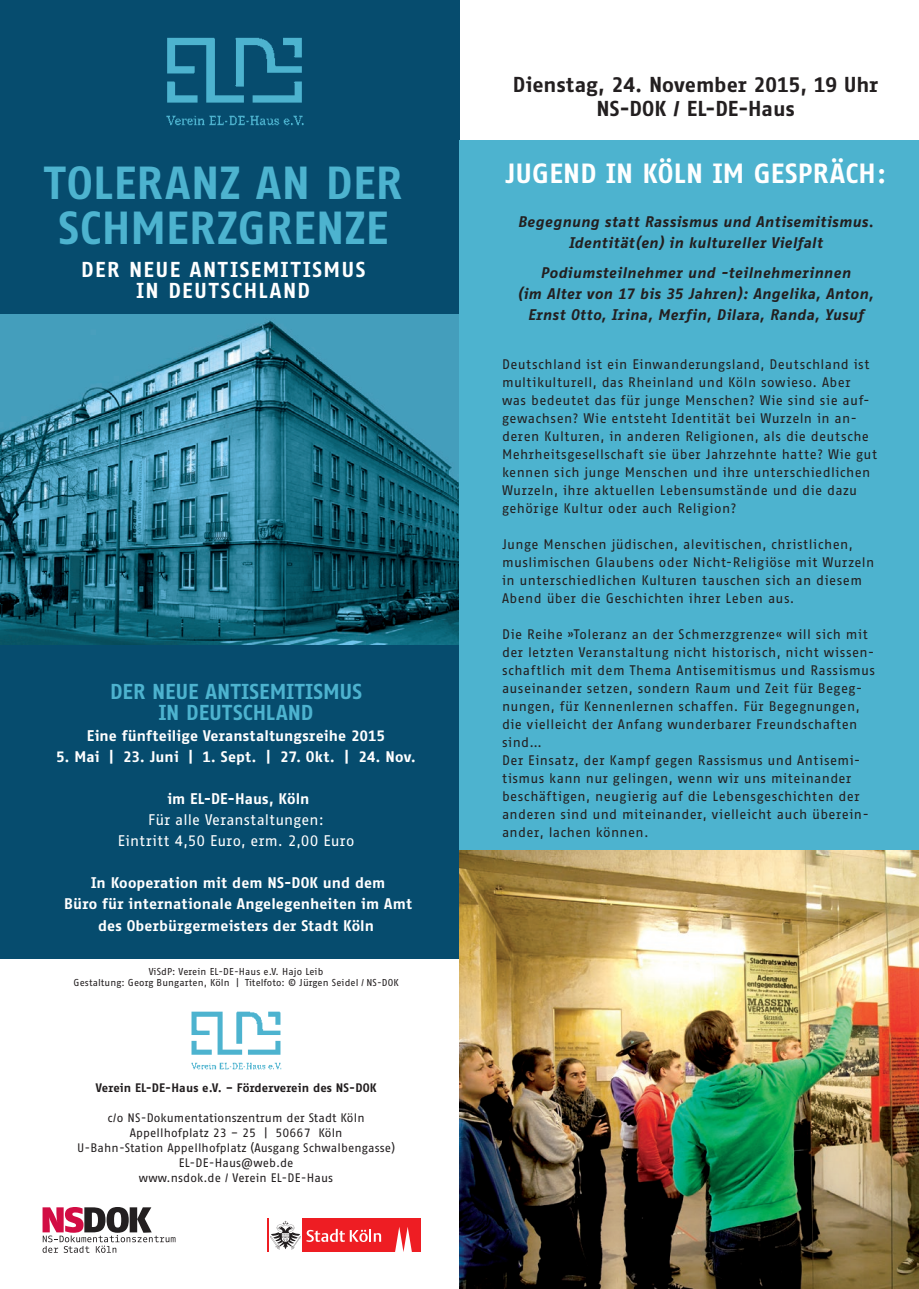
<style>
.page{position:relative;width:919px;height:1289px;background:#fff}
.page>*{position:absolute;margin:0;border:0;box-sizing:border-box;transform-origin:0 0}
.Fließ_mitE{font:700 45px "Fago Office Sans";letter-spacing:.01em;color:#4db3cf}
.t1{font:700 27px "Fago Office Sans";letter-spacing:.01em;color:#fff}
.t2{font:700 21px "Fago Office Sans";color:#231f20}
.t3{font:700 21px "Fago Office Sans";letter-spacing:.07em;color:#fff}
.Fließ_mitE-2{font:700 21px "Fago Office Sans";color:#4db3cf}
.Fließ_mitE-3{font:700 15px/21px "Fago Office Sans";letter-spacing:.01em;color:#fff;text-align:center}
.Autoren{font:italic 700 15px "Fago Office Sans";letter-spacing:.015em;color:#231f20}
.Fließ_mitE-4{font:15px "Fago Office Sans";letter-spacing:.01em;color:#fff}
.t4{font:13.5px/18px "Fago Office Sans";letter-spacing:.03em;color:#231f20}
.t5{font:12px "Fago Office Sans";letter-spacing:.01em;color:#231f20}
.t6{font:700 12px "Fago Office Sans";letter-spacing:.01em;color:#231f20}
.t7{font:9.75px "Fago Office Sans";letter-spacing:.01em;color:#231f20}
</style>
<div class="page">
<div style="left:0;top:644px;width:459px;height:315px;background:#064c6e"></div>
<div style="left:0;top:0;width:459px;height:315px;background:#064c6e"></div>
<img style="left:166px;top:37px;width:138px;height:89px">
<img style="left:0;top:315px;width:459px;height:329px">
<svg style="left:43px;top:1207px;width:132px;height:45px"></svg>
<img style="left:191px;top:1011px;width:91px;height:59px">
<div style="left:302px;top:1218px;width:118px;height:33px;background:#ee1d23"></div>
<hr style="left:267px;top:1218px;width:1px;height:33px;background:#ee1d23">
<svg style="left:270px;top:1220px;width:111px;height:29px"></svg>
<svg style="left:395px;top:1227px;width:17px;height:24px"></svg>
<div style="left:459px;top:140px;width:459px;height:1148px;background:#4db3cf"></div>
<img style="left:459px;top:850px;width:459px;height:438px">
<p class="Fließ_mitE" style="left:44px;top:157px;width:360px">TOLERANZ AN DER</p>
<p class="Fließ_mitE" style="left:58px;top:202px;width:331px">SCHMERZGRENZE</p>
<p class="t3" style="left:81px;top:258px;width:286px">DER NEUE ANTISEMITISMUS</p>
<p class="t3" style="left:136px;top:279px;width:175px">IN DEUTSCHLAND</p>
<p class="Fließ_mitE-2" style="left:110px;top:680px;width:253px">DER NEUE ANTISEMITISMUS</p>
<p class="Fließ_mitE-2" style="left:159px;top:701px;width:156px">IN DEUTSCHLAND</p>
<p class="Fließ_mitE-3" style="left:87px;top:725px;width:300px">Eine fünfteilige Veranstaltungsreihe 2015</p>
<p class="Fließ_mitE-3" style="left:56px;top:746px;width:361px">5. Mai | 23. Juni | 1. Sept. | 27. Okt. | 24. Nov.</p>
<p class="Fließ_mitE-3" style="left:167px;top:788px;width:144px">im EL-DE-Haus, Köln</p>
<p class="Fließ_mitE-4" style="left:148px;top:812px;width:177px">Für alle Veranstaltungen:</p>
<p class="Fließ_mitE-4" style="left:118px;top:833px;width:238px">Eintritt 4,50 Euro, erm. 2,00 Euro</p>
<p class="Fließ_mitE-3" style="left:91px;top:872px;width:296px">In Kooperation mit dem NS-DOK und dem</p>
<p class="Fließ_mitE-3" style="left:64px;top:893px;width:349px">Büro für internationale Angelegenheiten im Amt des Oberbürgermeisters der Stadt Köln</p>
<p class="t7" style="left:149px;top:965px;width:176px">ViSdP: Verein EL-DE-Haus e.V. Hajo Leib</p>
<p class="t7" style="left:74px;top:977px;width:326px">Gestaltung: Georg Bungarten, Köln | Titelfoto: © Jürgen Seidel / NS-DOK</p>
<p class="t6" style="left:96px;top:1081px;width:282px">Verein EL-DE-Haus e.V. – Förderverein des NS-DOK</p>
<p class="t5" style="left:108px;top:1111px;width:258px">c/o NS-Dokumentationszentrum der Stadt Köln</p>
<p class="t5" style="left:130px;top:1126px;width:214px">Appellhofplatz 23 – 25 | 50667 Köln</p>
<p class="t5" style="left:77px;top:1141px;width:319px">U-Bahn-Station Appellhofplatz (Ausgang Schwalbengasse)</p>
<p class="t5" style="left:179px;top:1156px;width:116px">EL-DE-Haus@web.de</p>
<p class="t5" style="left:139px;top:1171px;width:196px">www.nsdok.de / Verein EL-DE-Haus</p>
<p class="t2" style="left:513px;top:73px;width:367px">Dienstag, 24. November 2015, 19 Uhr</p>
<p class="t2" style="left:596px;top:97px;width:199px">NS-DOK / EL-DE-Haus</p>
<p class="t1" style="left:505px;top:158px;width:382px">JUGEND IN KÖLN IM GESPRÄCH:</p>
<p class="Autoren" style="left:517px;top:213px;width:357px">Begegnung statt Rassismus und Antisemitismus.</p>
<p class="Autoren" style="left:568px;top:234px;width:255px">Identität(en) in kultureller Vielfalt</p>
<p class="Autoren" style="left:540px;top:264px;width:312px">Podiumsteilnehmer und -teilnehmerinnen</p>
<p class="Autoren" style="left:517px;top:285px;width:357px">(im Alter von 17 bis 35 Jahren): Angelika, Anton,</p>
<p class="Autoren" style="left:527px;top:306px;width:337px">Ernst Otto, Irina, Merfin, Dilara, Randa, Yusuf</p>
<p class="t4" style="left:502px;top:355px;width:377px">Deutschland ist ein Einwanderungsland, Deutschland ist multikulturell, das Rheinland und Köln sowieso. Aber was bedeutet das für junge Menschen? Wie sind sie auf&shy;gewachsen? Wie entsteht Identität bei Wurzeln in an&shy;deren Kulturen, in anderen Religionen, als die deutsche Mehrheitsgesellschaft sie über Jahrzehnte hatte? Wie gut kennen sich junge Menschen und ihre unterschiedlichen Wurzeln, ihre aktuellen Lebensumstände und die dazu gehörige Kultur oder auch Religion?</p>
<p class="t4" style="left:502px;top:535px;width:374px">Junge Menschen jüdischen, alevitischen, christlichen, muslimischen Glaubens oder Nicht-Religiöse mit Wurzeln in unterschiedlichen Kulturen tauschen sich an diesem Abend über die Geschichten ihrer Leben aus.</p>
<p class="t4" style="left:502px;top:625px;width:374px">Die Reihe »Toleranz an der Schmerzgrenze« will sich mit der letzten Veranstaltung nicht historisch, nicht wissen&shy;schaftlich mit dem Thema Antisemitismus und Rassismus auseinander setzen, sondern Raum und Zeit für Begeg&shy;nungen, für Kennenlernen schaffen. Für Begegnungen, die vielleicht der Anfang wunderbarer Freundschaften sind…</p>
<p class="t4" style="left:502px;top:751px;width:368px">Der Einsatz, der Kampf gegen Rassismus und Antisemi&shy;tismus kann nur gelingen, wenn wir uns miteinander beschäftigen, neugierig auf die Lebensgeschichten der anderen sind und miteinander, vielleicht auch überein&shy;ander, lachen können.</p>
</div>
